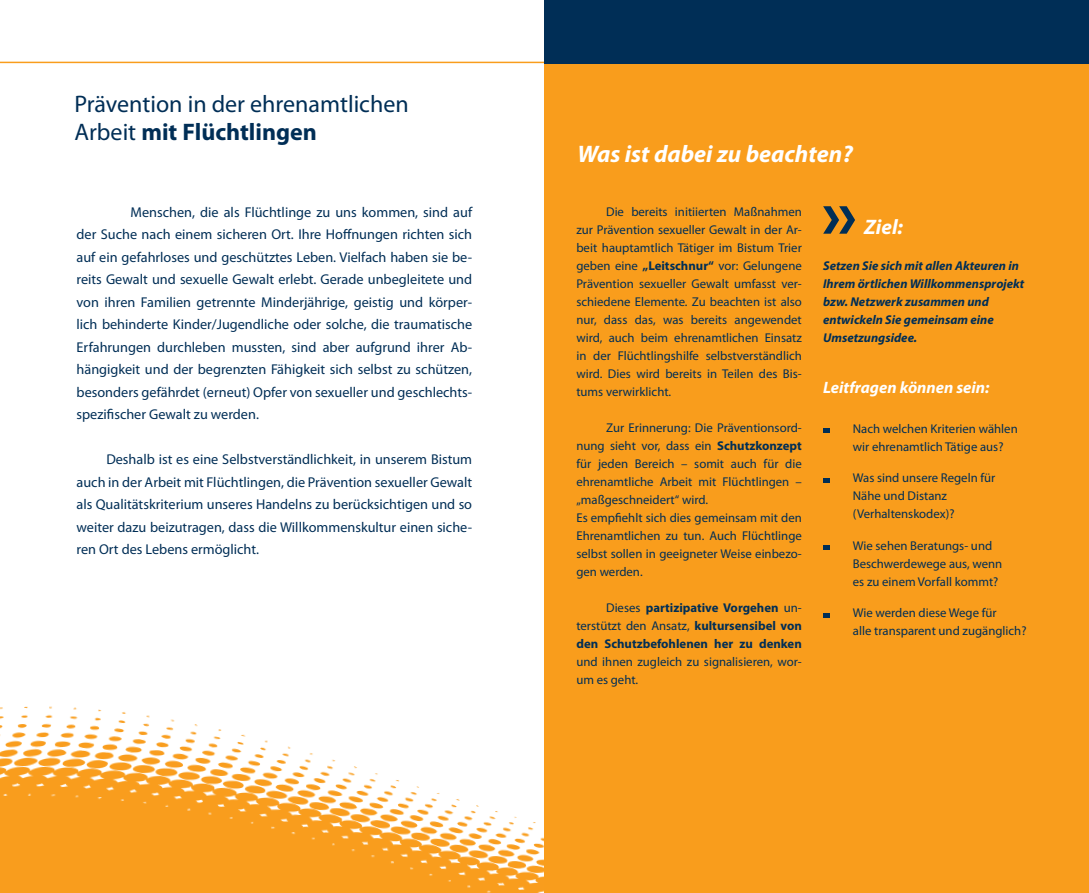
<style>
.page{position:relative;width:1089px;height:893px;background:#fff}
.page>*{position:absolute;margin:0;border:0;box-sizing:border-box;transform-origin:0 0}
.t1{font:24px/28.8px "Myriad Pro";color:#002e56}
.t2{font:italic 700 24px "Myriad Pro";color:#fff}
.t3{font:italic 700 21px "Myriad Pro";color:#fff}
.t4{font:italic 700 16.5px "Myriad Pro";color:#fff}
.t5{font:14.25px/22.5px "Myriad Pro";color:#002e56;text-align:justify}
.t6{font:12.75px/18px "Myriad Pro";color:#002e56}
.t7{font:italic 700 12.75px/18px "Myriad Pro";color:#002e56}
.t8{font:700 12.75px/18px "Myriad Pro";color:#002e56;text-align:justify}
.s1{font-weight:700}
.s2{font-weight:400}
</style>
<div class="page">
<hr style="left:0;top:62px;width:544px;height:1px;background:#f99d1c">
<img style="left:0;top:706px;width:544px;height:187px">
<div style="left:544px;top:0;width:545px;height:893px;background:#f99d1c"></div>
<div style="left:544px;top:0;width:545px;height:63px;background:#002e56"></div>
<svg style="left:823px;top:206px;width:32px;height:28px"></svg>
<svg style="left:823px;top:429px;width:7px;height:4px"></svg>
<svg style="left:823px;top:478px;width:7px;height:4px"></svg>
<svg style="left:823px;top:546px;width:7px;height:4px"></svg>
<svg style="left:823px;top:613px;width:7px;height:4px"></svg>
<h1 class="t1" style="left:74px;top:92px;width:336px">Prävention in der ehrenamtlichen<br>Arbeit <span class="s1">mit Flüchtlingen</span></h1>
<p class="t5" style="left:77px;top:202px;width:397px;text-indent:54px">Menschen, die als Flüchtlinge zu uns kommen, sind auf der Suche nach einem sicheren Ort. Ihre Hoffnungen richten sich auf ein gefahrloses und geschütztes Leben. Vielfach haben sie be&shy;reits Gewalt und sexuelle Gewalt erlebt. Gerade unbegleitete und von ihren Familien getrennte Minderjährige, geistig und körper&shy;lich behinderte Kinder/Jugendliche oder solche, die traumatische Erfahrungen durchleben mussten, sind aber aufgrund ihrer Ab&shy;hängigkeit und der begrenzten Fähigkeit sich selbst zu schützen, besonders gefährdet (erneut) Opfer von sexueller und geschlechts&shy;spezifischer Gewalt zu werden.</p>
<p class="t5" style="left:77px;top:450px;width:397px;text-indent:30px">Deshalb ist es eine Selbstverständlichkeit, in unserem Bistum auch in der Arbeit mit Flüchtlingen, die Prävention sexueller Gewalt als Qualitätskriterium unseres Handelns zu berücksichtigen und so weiter dazu beizutragen, dass die Willkommenskultur einen siche&shy;ren Ort des Lebens ermöglicht.</p>
<h1 class="t2" style="left:577px;top:144px;width:277px">Was ist dabei zu beachten?</h1>
<p class="t6" style="left:576px;top:204px;width:227px;text-align:justify;text-indent:30px">Die bereits initiierten Maßnahmen zur Prävention sexueller Gewalt in der Ar&shy;beit hauptamtlich Tätiger im Bistum Trier geben eine <span class="s1">„Leitschnur“</span> vor: Gelungene Prävention sexueller Gewalt umfasst ver&shy;schiedene Elemente. Zu beachten ist also nur, dass das, was bereits angewendet wird, auch beim ehrenamtlichen Einsatz in der Flüchtlingshilfe selbstverständlich wird. Dies wird bereits in Teilen des Bis&shy;tums verwirklicht.</p>
<p class="t6" style="left:576px;top:420px;width:227px;text-indent:30px">Zur Erinnerung: Die Präventionsord&shy;nung sieht vor, dass ein <span class="s1">Schutzkonzept </span>für jeden Bereich – somit auch für die ehrenamtliche Arbeit mit Flüchtlingen – „maßgeschneidert“ wird.<br>Es empfiehlt sich dies gemeinsam mit den Ehrenamtlichen zu tun. Auch Flüchtlinge selbst sollen in geeigneter Weise einbezo&shy;gen werden.</p>
<p class="t8" style="left:576px;top:600px;width:227px;text-indent:30px"><span class="s2">Dieses</span> partizipative Vorgehen <span class="s2">un&shy;terstützt den Ansatz,</span> kultursensibel von den Schutzbefohlenen her zu denken</p>
<p class="t6" style="left:576px;top:654px;width:227px">und ihnen zugleich zu signalisieren, wor&shy;um es geht.</p>
<h2 class="t3" style="left:864px;top:219px;width:40px">Ziel:</h2>
<p class="t7" style="left:823px;top:258px;width:203px">Setzen Sie sich mit allen Akteuren in<br>Ihrem örtlichen Willkommensprojekt bzw. Netzwerk zusammen und entwickeln Sie gemeinsam eine<br>Umsetzungsidee.</p>
<p class="t4" style="left:823px;top:382px;width:168px">Leitfragen können sein:</p>
<p class="t6" style="left:853px;top:421px;width:166px">Nach welchen Kriterien wählen wir ehrenamtlich Tätige aus?</p>
<p class="t6" style="left:853px;top:470px;width:144px">Was sind unsere Regeln für<br>Nähe und Distanz (Verhaltenskodex)?</p>
<p class="t6" style="left:853px;top:538px;width:151px">Wie sehen Beratungs- und<br>Beschwerdewege aus, wenn es zu einem Vorfall kommt?</p>
<p class="t6" style="left:853px;top:605px;width:175px">Wie werden diese Wege für<br>alle transparent und zugänglich?</p>
</div>
